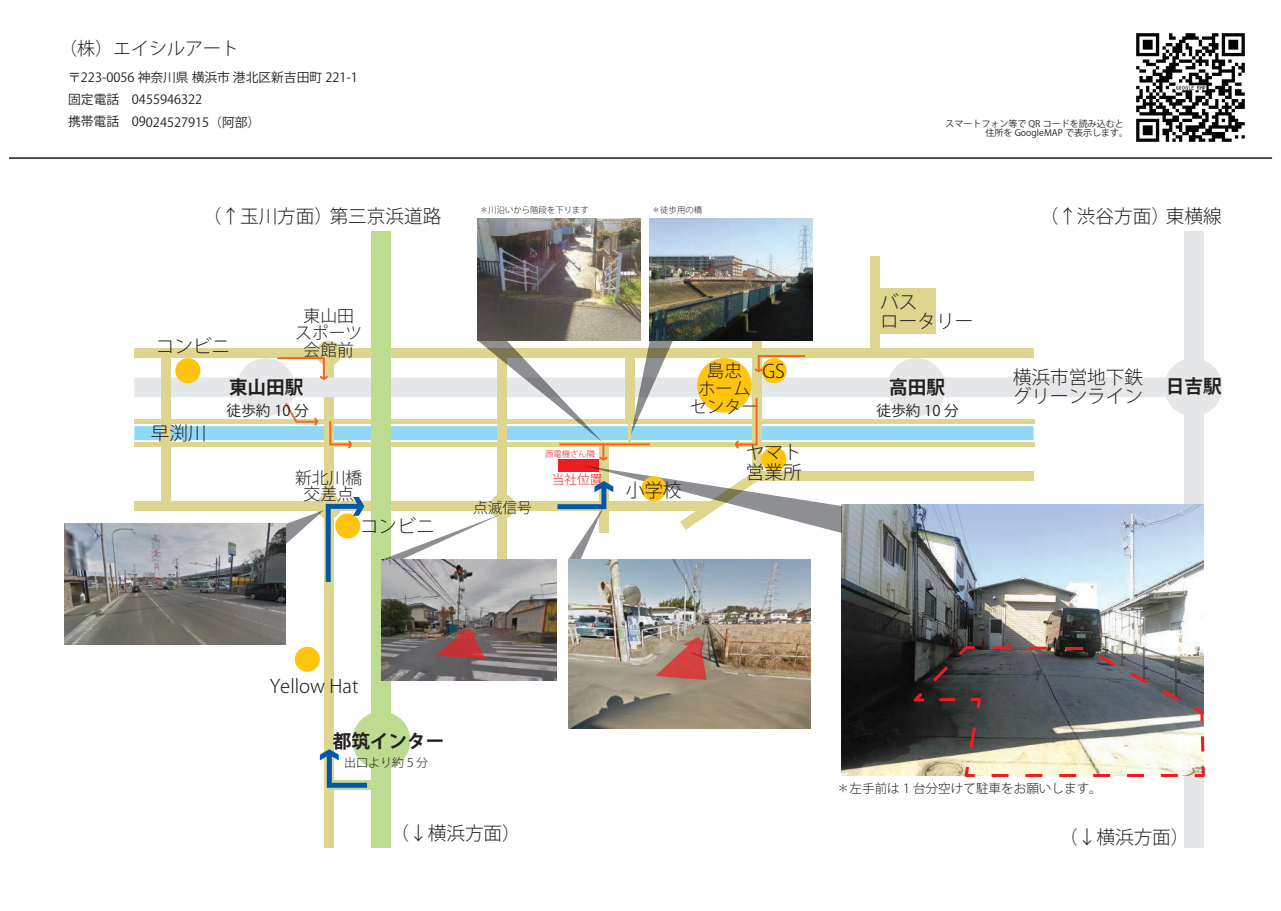
<style>
.page{position:relative;width:1281px;height:911px;background:#fff}
.page>*{position:absolute;margin:0;border:0;box-sizing:border-box;transform-origin:0 0}
.t1{font:300 18.6px/19.6px "Koz Go Pr 6 N";color:#231f20}
.t2{font:700 18.6px "Koz Go Pr 6 N";color:#231f20}
.t3{font:300 18px "Koz Go Pr 6 N";letter-spacing:-.005em;color:#231f20}
.t4{font:300 17.55px/17.5px "Koz Go Pr 6 N";color:#231f20;text-align:center}
.t5{font:300 16.8px/16.8px "Koz Go Pr 6 N";color:#231f20;text-align:center}
.t6{font:14.7px "Koz Go Pr 6 N";color:#231f20}
.t7{font:300 14.7px "Koz Go Pr 6 N";color:#231f20}
.t8{font:12.75px/22.4px "Koz Go Pr 6 N";letter-spacing:-.005em;color:#231f20}
.t9{font:300 12.6px "Koz Go Pr 6 N";color:#231f20}
.t10{font:300 12.6px "Koz Go Pr 6 N";color:#ee1d23}
.t11{font:300 12px "Koz Go Pr 6 N";color:#231f20}
.t12{font:9px/9px "Koz Go Pr 6 N";color:#231f20}
.t13{font:300 8.4px "Koz Go Pr 6 N";color:#231f20}
.t14{font:300 8.4px "Koz Go Pr 6 N";color:#ee1d23}
</style>
<div class="page">
<div style="left:1184px;top:231px;width:19px;height:616px;background:#e6e7e9"></div>
<img style="left:842px;top:504px;width:361px;height:271px">
<div style="left:134px;top:426px;width:899px;height:14px;background:#91d8f7"></div>
<div style="left:324px;top:358px;width:10px;height:489px;background:#ded58e"></div>
<div style="left:134px;top:501px;width:580px;height:10px;background:#ded58e"></div>
<div style="left:134px;top:377px;width:1063px;height:20px;background:#e6e7e9"></div>
<div style="left:1164px;top:358px;width:58px;height:58px;background:#e6e7e9;border-radius:50%"></div>
<div style="left:887px;top:358px;width:58px;height:58px;background:#e6e7e9;border-radius:50%"></div>
<div style="left:237px;top:358px;width:58px;height:58px;background:#e6e7e9;border-radius:50%"></div>
<div style="left:316px;top:341px;width:25px;height:25px;background:#ded58e;border-radius:50%"></div>
<div style="left:175px;top:358px;width:25px;height:25px;background:#fec40e;border-radius:50%"></div>
<div style="left:161px;top:358px;width:10px;height:143px;background:#ded58e"></div>
<div style="left:753px;top:471px;width:281px;height:10px;background:#ded58e"></div>
<div style="left:134px;top:419px;width:900px;height:5px;background:#ded58e"></div>
<div style="left:134px;top:442px;width:900px;height:5px;background:#ded58e"></div>
<div style="left:870px;top:256px;width:10px;height:92px;background:#ded58e"></div>
<div style="left:880px;top:288px;width:56px;height:46px;background:#ded58e"></div>
<div style="left:329px;top:780px;width:48px;height:10px;background:#bddb91"></div>
<div style="left:134px;top:348px;width:899px;height:10px;background:#ded58e"></div>
<div style="left:372px;top:231px;width:19px;height:616px;background:#bddb91"></div>
<div style="left:295px;top:647px;width:25px;height:25px;background:#fec40e;border-radius:50%"></div>
<div style="left:352px;top:711px;width:58px;height:59px;background:#bddb91;border-radius:50%"></div>
<img style="left:65px;top:524px;width:221px;height:120px">
<svg style="left:286px;top:497px;width:78px;height:85px"></svg>
<svg style="left:320px;top:749px;width:47px;height:39px"></svg>
<img style="left:381px;top:560px;width:175px;height:120px">
<img style="left:568px;top:560px;width:243px;height:169px">
<svg style="left:1192px;top:733px;width:13px;height:45px"></svg>
<svg style="left:962px;top:763px;width:216px;height:14px;background:#f6dbc3"></svg>
<svg style="left:908px;top:645px;width:75px;height:106px;background:#352f2e"></svg>
<svg style="left:990px;top:645px;width:214px;height:79px;background:#66676c"></svg>
<svg style="left:381px;top:341px;width:461px;height:219px"></svg>
<svg style="left:277px;top:357px;width:51px;height:23px"></svg>
<svg style="left:329px;top:421px;width:23px;height:27px"></svg>
<svg style="left:285px;top:403px;width:33px;height:22px"></svg>
<hr style="left:559px;top:443px;width:44px;height:2px;background:#f36821">
<img style="left:1136px;top:33px;width:109px;height:109px">
<hr style="left:9px;top:157px;width:1263px;height:2px;background:#231f20">
<img style="left:650px;top:218px;width:163px;height:123px">
<img style="left:478px;top:218px;width:163px;height:123px">
<svg style="left:435px;top:629px;width:51px;height:30px;background:#954849"></svg>
<svg style="left:655px;top:637px;width:52px;height:43px;background:#be6b62"></svg>
<p class="t3" style="left:59px;top:38px;width:182px">（株）エイシルアート</p>
<p class="t8" style="left:68px;top:66px;width:291px">〒223-0056 神奈川県 横浜市 港北区新吉田町 221-1固定電話　0455946322<br>携帯電話　09024527915（阿部）</p>
<p class="t12" style="left:985px;top:120px;width:144px;text-indent:-40px">スマートフォン等で QR コードを読み込むと住所を GoogleMAP で表示します。</p>
<p class="t13" style="left:480px;top:206px;width:111px">＊川沿いから階段を下ります</p>
<p class="t13" style="left:652px;top:206px;width:52px">＊徒歩用の橋</p>
<p class="t1" style="left:330px;top:207px;width:113px">第三京浜道路</p>
<p class="t1" style="left:203px;top:207px;width:132px">（↑玉川方面）</p>
<p class="t1" style="left:1040px;top:207px;width:183px">（↑渋谷方面）東横線</p>
<p class="t1" style="left:156px;top:337px;width:76px">コンビニ</p>
<p class="t5" style="left:295px;top:308px;width:69px">東山田スポーツ会館前</p>
<p class="t1" style="left:880px;top:292px;width:95px">バス<br>ロータリー</p>
<p class="t1" style="left:151px;top:424px;width:57px">早渕川</p>
<p class="t4" style="left:689px;top:363px;width:72px">島忠<br>ホームセンター</p>
<p class="t1" style="left:762px;top:361px;width:24px">GS</p>
<p class="t1" style="left:1013px;top:367px;width:132px">横浜市営地下鉄グリーンライン</p>
<p class="t2" style="left:229px;top:377px;width:76px">東山田駅</p>
<p class="t2" style="left:1166px;top:376px;width:57px">日吉駅</p>
<p class="t2" style="left:889px;top:376px;width:57px">高田駅</p>
<p class="t6" style="left:227px;top:403px;width:84px">徒歩約 10 分</p>
<p class="t6" style="left:876px;top:403px;width:84px">徒歩約 10 分</p>
<p class="t5" style="left:295px;top:469px;width:69px">新北川橋交差点</p>
<p class="t1" style="left:360px;top:517px;width:76px">コンビニ</p>
<p class="t7" style="left:473px;top:499px;width:60px">点滅信号</p>
<p class="t14" style="left:545px;top:449px;width:52px">西電機さん隣</p>
<p class="t10" style="left:552px;top:472px;width:52px">当社位置</p>
<p class="t1" style="left:626px;top:481px;width:57px">小学校</p>
<p class="t1" style="left:746px;top:443px;width:57px">ヤマト営業所</p>
<p class="t1" style="left:270px;top:677px;width:90px">Yellow Hat</p>
<p class="t2" style="left:333px;top:730px;width:113px">都筑インター</p>
<p class="t11" style="left:344px;top:755px;width:85px">出口より約５分</p>
<p class="t9" style="left:837px;top:781px;width:266px">＊左手前は 1 台分空けて駐車をお願いします。</p>
<p class="t1" style="left:390px;top:824px;width:132px">（↓横浜方面）</p>
<p class="t1" style="left:1059px;top:828px;width:132px">（↓横浜方面）</p>
</div>
